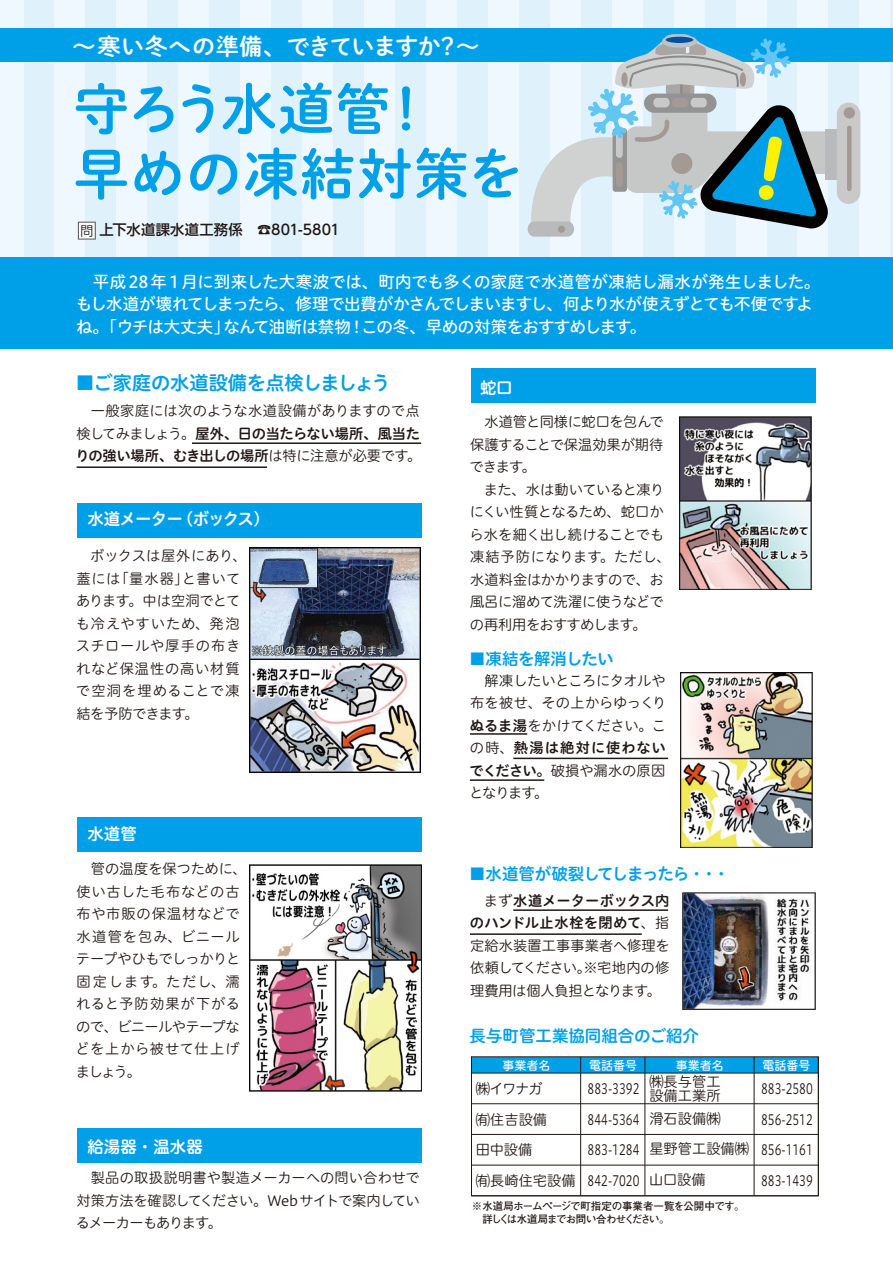
<style>
.page{position:relative;width:893px;height:1263px;background:#fff}
.page>*{position:absolute;margin:0;border:0;box-sizing:border-box;transform-origin:0 0}
.t1{font:55.5px/64.7px "P Shuei M Go Std B";letter-spacing:.02em;color:#00a0e9}
.t2{font:23.25px "P Shuei M Go Std B";letter-spacing:-.02em;color:#fff}
.t3{font:19.2px "Hiragino UD Sans R Std N W6";letter-spacing:-.015em;color:#00a0e9}
.t4{font:16.5px/22.5px "Hiragino UD Sans R Std N W5";letter-spacing:-.03em;color:#fff}
.t5{font:16.5px "Hiragino UD Sans R Std N W6";letter-spacing:-.065em;color:#00a0e9}
.t6{font:16.5px "Hiragino UD Sans R Std N W6";letter-spacing:-.005em;color:#00a0e9}
.t7{font:16.5px "Hiragino UD Sans R Std N W6";letter-spacing:-.015em;color:#fff}
.t8{font:16.5px "Hiragino UD Sans R Std N W6";letter-spacing:-.07em;color:#fff}
.t9{font:16.5px "Hiragino UD Sans R Std N W6";letter-spacing:-.03em;color:#00a0e9}
.t10{font:14.25px/22.5px "Hiragino UD Sans R Std N W3";color:#221815}
.t11{font:14.25px/22.5px "Hiragino UD Sans R Std N W3";letter-spacing:-.025em;color:#221815}
.t12{font:14.25px/22.5px "Hiragino UD Sans R Std N W3";letter-spacing:.03em;color:#221815}
.t13{font:14.25px/22.5px "Hiragino UD Sans R Std N W3";letter-spacing:.035em;color:#221815}
.t14{font:14.25px/30.8px "Hiragino UD Sans R Std N W3";color:#221815;text-align:justify;scale:.79 1}
.t15{font:14.25px/22.5px "Hiragino UD Sans R Std N W6";letter-spacing:-.025em;color:#221815}
.t16{font:14.25px/22.5px "Hiragino UD Sans R Std N W6";color:#221815}
.t17{font:14.25px "Hiragino UD Sans R Std N W3";letter-spacing:.02em;color:#221815}
.t18{font:500 14.25px "UD Shin Go Pro";letter-spacing:.01em;color:#221815}
.t19{font:14.25px "Hiragino UD Sans R Std N W6";letter-spacing:.075em;color:#221815}
.t20{font:12px "Hiragino UD Sans R Std N W5";color:#fff}
.t21{font:700 10.5px/13.5px "Futo Go B101 Pr 6 N";letter-spacing:-.055em;color:#221815}
.s1{font-family:"Hiragino UD Sans R Std N W3";font-weight:400;font-size:13.5px}
.s2{font-family:"Hiragino UD Sans R Std N W3"}
.s3{font-family:"Hiragino UD Sans R Std N W6"}
</style>
<div class="page">
<div style="left:0;top:0;width:893px;height:305px;background:#dff2fc"></div>
<div style="left:0;top:0;width:23px;height:270px;background:#eff8fe"></div>
<div style="left:55px;top:0;width:30px;height:270px;background:#eff8fe"></div>
<div style="left:117px;top:0;width:30px;height:270px;background:#eff8fe"></div>
<div style="left:179px;top:0;width:30px;height:270px;background:#eff8fe"></div>
<div style="left:241px;top:0;width:30px;height:270px;background:#eff8fe"></div>
<div style="left:303px;top:0;width:30px;height:270px;background:#eff8fe"></div>
<div style="left:364px;top:0;width:31px;height:270px;background:#eff8fe"></div>
<div style="left:426px;top:0;width:30px;height:270px;background:#eff8fe"></div>
<div style="left:488px;top:0;width:30px;height:270px;background:#eff8fe"></div>
<div style="left:550px;top:0;width:30px;height:270px;background:#eff8fe"></div>
<div style="left:612px;top:0;width:30px;height:270px;background:#eff8fe"></div>
<div style="left:674px;top:0;width:30px;height:270px;background:#eff8fe"></div>
<div style="left:736px;top:0;width:30px;height:270px;background:#eff8fe"></div>
<div style="left:798px;top:0;width:30px;height:270px;background:#eff8fe"></div>
<div style="left:860px;top:0;width:30px;height:270px;background:#eff8fe"></div>
<div style="left:0;top:29px;width:893px;height:33px;background:#00a0e9"></div>
<div style="left:0;top:257px;width:893px;height:92px;background:#00a0e9"></div>
<div style="left:471px;top:1057px;width:347px;height:16px;background:#00a0e9"></div>
<div style="left:837px;top:103px;width:23px;height:101px;background:#c9c9ca;border-radius:12px"></div>
<div style="left:844px;top:107px;width:11px;height:11px;background:#a39a95;border-radius:50%"></div>
<div style="left:847px;top:126px;width:5px;height:65px;background:#a39a95;border-radius:2px"></div>
<div style="left:77px;top:503px;width:345px;height:35px;background:#00a0e9"></div>
<div style="left:471px;top:368px;width:345px;height:35px;background:#00a0e9"></div>
<div style="left:77px;top:817px;width:345px;height:35px;background:#00a0e9"></div>
<div style="left:77px;top:1128px;width:345px;height:35px;background:#00a0e9"></div>
<img style="left:250px;top:548px;width:171px;height:224px">
<img style="left:249px;top:865px;width:173px;height:226px">
<img style="left:680px;top:416px;width:131px;height:174px">
<img style="left:680px;top:673px;width:133px;height:175px">
<img style="left:682px;top:893px;width:134px;height:117px">
<svg style="left:78px;top:222px;width:18px;height:18px"></svg>
<svg style="left:528px;top:34px;width:316px;height:203px"></svg>
<hr style="left:471px;top:1195px;width:347px;height:1px;background:#221815">
<hr style="left:471px;top:1165px;width:347px;height:1px;background:#221815">
<hr style="left:471px;top:1134px;width:347px;height:1px;background:#221815">
<hr style="left:471px;top:1103px;width:347px;height:1px;background:#221815">
<hr style="left:471px;top:1073px;width:347px;height:1px;background:#221815">
<hr style="left:471px;top:1057px;width:1px;height:139px;background:#221815">
<hr style="left:644px;top:1057px;width:1px;height:139px;background:#221815">
<hr style="left:580px;top:1057px;width:1px;height:139px;background:#221815">
<hr style="left:818px;top:1057px;width:1px;height:139px;background:#221815">
<hr style="left:754px;top:1057px;width:1px;height:139px;background:#221815">
<hr style="left:192px;top:442px;width:229px;height:2px;background:#221815">
<hr style="left:77px;top:466px;width:190px;height:2px;background:#221815">
<hr style="left:470px;top:733px;width:57px;height:2px;background:#221815">
<hr style="left:513px;top:909px;width:155px;height:2px;background:#221815">
<hr style="left:513px;top:758px;width:155px;height:1px;background:#221815">
<hr style="left:470px;top:933px;width:172px;height:2px;background:#221815">
<hr style="left:470px;top:779px;width:74px;height:2px;background:#221815">
<h2 class="t2" style="left:72px;top:29px;width:408px">～寒い冬への準備、できていますか？～</h2>
<h1 class="t1" style="left:74px;top:75px;width:452px">守ろう水道管！<br>早めの凍結対策を</h1>
<p class="t18" style="left:80px;top:218px;width:261px"><span class="s1">問</span>上下水道課水道工務係　☎801-5801</p>
<p class="t4" style="left:76px;top:269px;width:746px">　平成 28年１月に到来した大寒波では、町内でも多くの家庭で水道管が凍結し漏水が発生しました。もし水道が壊れてしまったら、修理で出費がかさんでしまいますし、何より水が使えずとても不便ですよね。「ウチは大丈夫」なんて油断は禁物！この冬、早めの対策をおすすめします。</p>
<h3 class="t3" style="left:76px;top:368px;width:317px">■ご家庭の水道設備を点検しましょう</h3>
<p class="t17" style="left:76px;top:400px;width:345px">　一般家庭には次のような水道設備がありますので点</p>
<p class="t15" style="left:76px;top:421px;width:347px"><span class="s2">検してみましょう。</span>屋外、日の当たらない場所、風当たりの強い場所、むき出しの場所<span class="s2">は特に注意が必要です。</span></p>
<p class="t8" style="left:87px;top:506px;width:184px">水道メーター（ボックス）</p>
<p class="t13" style="left:76px;top:544px;width:172px">　ボックスは屋外にあり、蓋には「量水器」と書いてあります。中は空洞でとても冷えやすいため、発泡スチロールや厚手の布きれなど保温性の高い材質で空洞を埋めることで凍結を予防できます。</p>
<p class="t7" style="left:87px;top:821px;width:51px">水道管</p>
<p class="t12" style="left:76px;top:857px;width:173px">　管の温度を保つために、使い古した毛布などの古布や市販の保温材などで水道管を包み、ビニールテープやひもでしっかりと固定します。ただし、濡れると予防効果が下がるので、ビニールやテープなどを上から被せて仕上げましょう。</p>
<p class="t7" style="left:87px;top:1134px;width:117px">給湯器・温水器</p>
<p class="t10" style="left:76px;top:1166px;width:346px;text-align:justify">　製品の取扱説明書や製造メーカーへの問い合わせで対策方法を確認してください。Webサイトで案内しているメーカーもあります。</p>
<p class="t7" style="left:480px;top:375px;width:34px">蛇口</p>
<p class="t11" style="left:469px;top:410px;width:203px">　水道管と同様に蛇口を包んで保護することで保温効果が期待できます。<br>　また、水は動いていると凍りにくい性質となるため、蛇口から水を細く出し続けることでも凍結予防になります。ただし、水道料金はかかりますので、お風呂に溜めて洗濯に使うなどでの再利用をおすすめします。</p>
<p class="t9" style="left:469px;top:646px;width:146px">■凍結を解消したい</p>
<p class="t10" style="left:470px;top:668px;width:198px;text-align:justify">　解凍したいところにタオルや布を被せ、その上からゆっくり<span class="s3">ぬるま湯</span>をかけてください。こ</p>
<p class="t19" style="left:470px;top:737px;width:197px"><span class="s2">の時、</span>熱湯は絶対に使わない</p>
<p class="t10" style="left:469px;top:758px;width:198px"><span class="s3">でください。</span>破損や漏水の原因となります。</p>
<p class="t5" style="left:469px;top:861px;width:262px">■水道管が破裂してしまったら・・・</p>
<p class="t16" style="left:470px;top:888px;width:201px"><span class="s2">　まず</span>水道メーターボックス内のハンドル止水栓を閉めて<span class="s2">、指</span></p>
<p class="t10" style="left:470px;top:933px;width:201px;text-align:justify">定給水装置工事事業者へ修理を依頼してください。※宅地内の修理費用は個人負担となります。</p>
<p class="t6" style="left:470px;top:1024px;width:231px">長与町管工業協同組合のご紹介</p>
<p class="t20" style="left:502px;top:1056px;width:49px">事業者名</p>
<p class="t20" style="left:589px;top:1056px;width:49px">電話番号</p>
<p class="t10" style="left:476px;top:1072px;width:101px;line-height:30.8px">㈱イワナガ<br>㈲住吉設備<br>田中設備<br>㈲長崎住宅設備</p>
<p class="t14" style="left:588px;top:1072px;width:67px">883-3392<br>844-5364<br>883-1284<br>842-7020</p>
<p class="t20" style="left:676px;top:1056px;width:49px">事業者名</p>
<p class="t20" style="left:763px;top:1056px;width:49px">電話番号</p>
<p class="t10" style="left:649px;top:1074px;width:73px;line-height:13.5px">㈱長与管工設備工業所</p>
<p class="t10" style="left:649px;top:1102px;width:101px;line-height:30.8px">滑石設備㈱<br>星野管工設備㈱山口設備</p>
<p class="t14" style="left:761px;top:1072px;width:67px">883-2580<br>856-2512<br>856-1161<br>883-1439</p>
<p class="t21" style="left:472px;top:1199px;width:274px">※水道局ホームページで町指定の事業者一覧を公開中です。　詳しくは水道局までお問い合わせください。</p>
</div>
